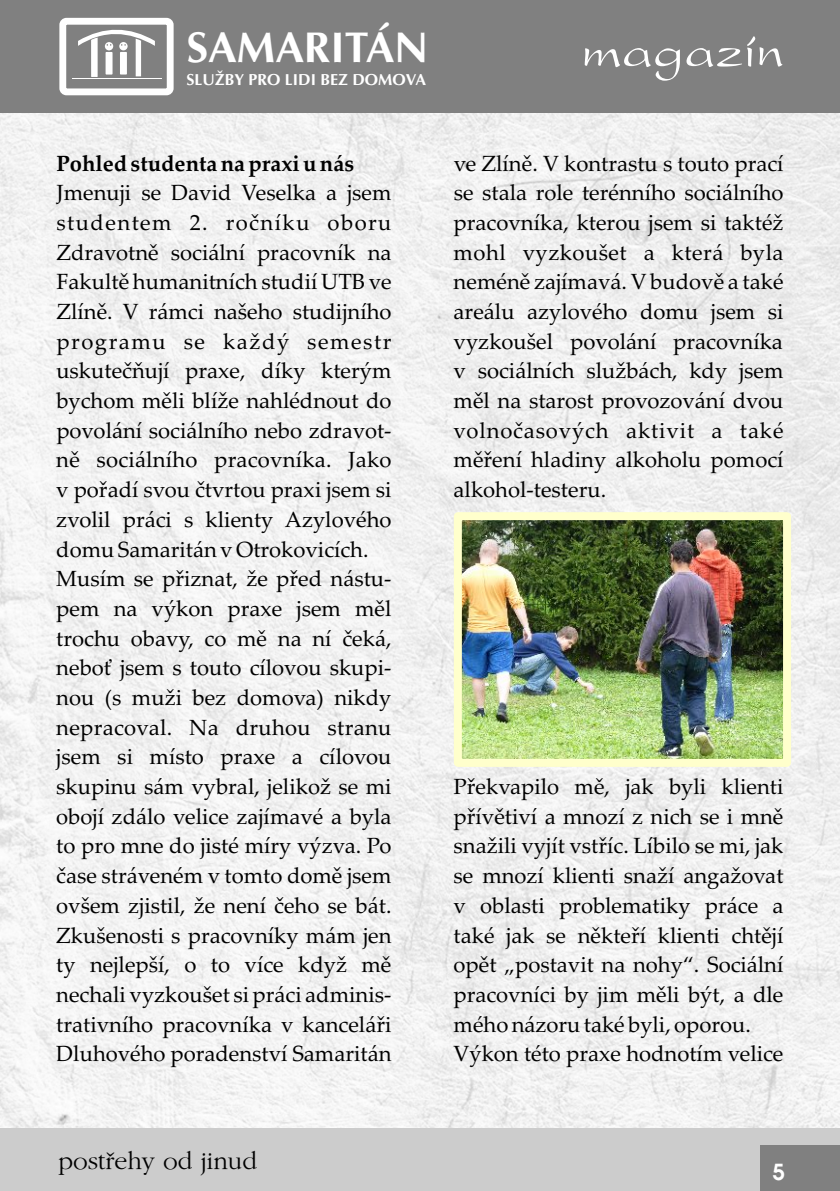
<style>
.page{position:relative;width:840px;height:1191px;background:#fff}
.page>*{position:absolute;margin:0;border:0;box-sizing:border-box;transform-origin:0 0}
.t1{font:56px "President";color:#fff}
.t2{font:700 43.2px "Ottawa";color:#fff}
.t3{font:26px "Gatineau CE";color:#000}
.t4{font:22px/29.6px "Palatino Linotype";color:#000}
.t5{font:700 22px "Palatino Linotype";color:#000}
.t6{font:22px "Palatino Linotype";letter-spacing:.04em;color:#000}
.t7{font:22px "Palatino Linotype";letter-spacing:.065em;color:#000}
.t8{font:22px "Palatino Linotype";letter-spacing:.02em;color:#000}
.t9{font:22px "Palatino Linotype";letter-spacing:.07em;color:#000}
.t10{font:700 22px "Avalon";color:#fff}
.t11{font:700 16px "Ottawa";color:#fff}
</style>
<div class="page">
<img style="left:1px;top:113px;width:838px;height:1015px">
<div style="left:0;top:0;width:839px;height:113px;background:#808080"></div>
<div style="left:0;top:1128px;width:839px;height:63px;background:#ccc"></div>
<div style="left:760px;top:1145px;width:79px;height:46px;background:#808080"></div>
<div style="left:59px;top:18px;width:114px;height:77px;border:7px solid #fff;border-radius:4px"></div>
<hr style="left:72px;top:78px;width:89px;height:1px;background:#fff">
<svg style="left:78px;top:29px;width:77px;height:48px"></svg>
<img style="left:462px;top:521px;width:319px;height:237px">
<div style="left:453px;top:512px;width:337px;height:255px;border:8px solid #ffc"></div>
<h2 class="t2" style="left:186px;top:31px;width:243px">SAMARITÁN</h2>
<p class="t11" style="left:186px;top:74px;width:241px">SLUŽBY PRO LIDI BEZ DOMOVA</p>
<h1 class="t1" style="left:580px;top:26px;width:204px">magazín</h1>
<p class="t5" style="left:56px;top:154px;width:299px">Pohled studenta na praxi u nás</p>
<p class="t4" style="left:453px;top:151px;width:331px">ve Zlíně. V kontrastu s touto prací</p>
<p class="t4" style="left:56px;top:180px;width:336px">Jmenuji se David Veselka a jsem</p>
<p class="t4" style="left:453px;top:180px;width:331px">se stala role terénního sociálního</p>
<p class="t7" style="left:56px;top:214px;width:336px">studentem 2. ročníku oboru</p>
<p class="t4" style="left:453px;top:210px;width:331px">pracovníka, kterou jsem si taktéž</p>
<p class="t4" style="left:56px;top:240px;width:336px">Zdravotně sociální pracovník na</p>
<p class="t8" style="left:453px;top:243px;width:331px">mohl vyzkoušet a která byla</p>
<p class="t4" style="left:56px;top:269px;width:336px">Fakultě humanitních studií UTB ve</p>
<p class="t4" style="left:453px;top:269px;width:331px">neméně zajímavá. V budově a také</p>
<p class="t4" style="left:56px;top:299px;width:336px">Zlíně. V rámci našeho studijního</p>
<p class="t4" style="left:453px;top:299px;width:331px">areálu azylového domu jsem si</p>
<p class="t9" style="left:56px;top:332px;width:336px">programu se každý semestr</p>
<p class="t4" style="left:453px;top:329px;width:330px">vyzkoušel povolání pracovníka</p>
<p class="t4" style="left:56px;top:359px;width:336px">uskutečňují praxe, díky kterým</p>
<p class="t4" style="left:453px;top:359px;width:331px">v sociálních službách, kdy jsem</p>
<p class="t4" style="left:56px;top:388px;width:336px">bychom měli blíže nahlédnout do</p>
<p class="t4" style="left:453px;top:388px;width:331px">měl na starost provozování dvou</p>
<p class="t4" style="left:56px;top:418px;width:336px">povolání sociálního nebo zdravot-</p>
<p class="t6" style="left:453px;top:421px;width:331px">volnočasových aktivit a také</p>
<p class="t4" style="left:56px;top:448px;width:336px">ně sociálního pracovníka. Jako</p>
<p class="t4" style="left:453px;top:448px;width:331px">měření hladiny alkoholu pomocí</p>
<p class="t4" style="left:56px;top:477px;width:336px">v pořadí svou čtvrtou praxi jsem si</p>
<p class="t4" style="left:453px;top:477px;width:154px">alkohol-testeru.</p>
<p class="t4" style="left:56px;top:507px;width:336px">zvolil práci s klienty Azylového domu Samaritán v Otrokovicích.<br>Musím se přiznat, že před nástu&shy;pem na výkon praxe jsem měl trochu obavy, co mě na ní čeká, neboť jsem s touto cílovou skupi&shy;nou (s muži bez domova) nikdy nepracoval. Na druhou stranu jsem si místo praxe a cílovou skupinu sám vybral, jelikož se mi</p>
<p class="t4" style="left:453px;top:774px;width:331px">Překvapilo mě, jak byli klienti</p>
<p class="t4" style="left:56px;top:804px;width:336px">obojí zdálo velice zajímavé a byla</p>
<p class="t4" style="left:453px;top:804px;width:331px">přívětiví a mnozí z nich se i mně</p>
<p class="t4" style="left:56px;top:833px;width:336px">to pro mne do jisté míry výzva. Po</p>
<p class="t4" style="left:453px;top:833px;width:331px">snažili vyjít vstříc. Líbilo se mi, jak</p>
<p class="t4" style="left:56px;top:863px;width:336px">čase stráveném v tomto domě jsem</p>
<p class="t4" style="left:453px;top:863px;width:331px">se mnozí klienti snaží angažovat</p>
<p class="t4" style="left:56px;top:893px;width:336px">ovšem zjistil, že není čeho se bát.</p>
<p class="t4" style="left:453px;top:893px;width:331px">v oblasti problematiky práce a</p>
<p class="t4" style="left:56px;top:922px;width:336px">Zkušenosti s pracovníky mám jen</p>
<p class="t4" style="left:453px;top:922px;width:331px">také jak se někteří klienti chtějí</p>
<p class="t4" style="left:56px;top:952px;width:336px">ty nejlepší, o to více když mě</p>
<p class="t4" style="left:453px;top:952px;width:331px">opět „postavit na nohy“. Sociální</p>
<p class="t4" style="left:56px;top:982px;width:336px">nechali vyzkoušet si práci adminis-</p>
<p class="t4" style="left:453px;top:982px;width:331px">pracovníci by jim měli být, a dle</p>
<p class="t4" style="left:56px;top:1012px;width:336px">trativního pracovníka v kanceláři</p>
<p class="t4" style="left:453px;top:1012px;width:299px">mého názoru také byli, oporou.</p>
<p class="t4" style="left:56px;top:1041px;width:336px">Dluhového poradenství Samaritán</p>
<p class="t4" style="left:453px;top:1041px;width:331px">Výkon této praxe hodnotím velice</p>
<p class="t3" style="left:58px;top:1149px;width:200px">postřehy od jinud</p>
<p class="t10" style="left:772px;top:1163px;width:14px">5</p>
</div>
